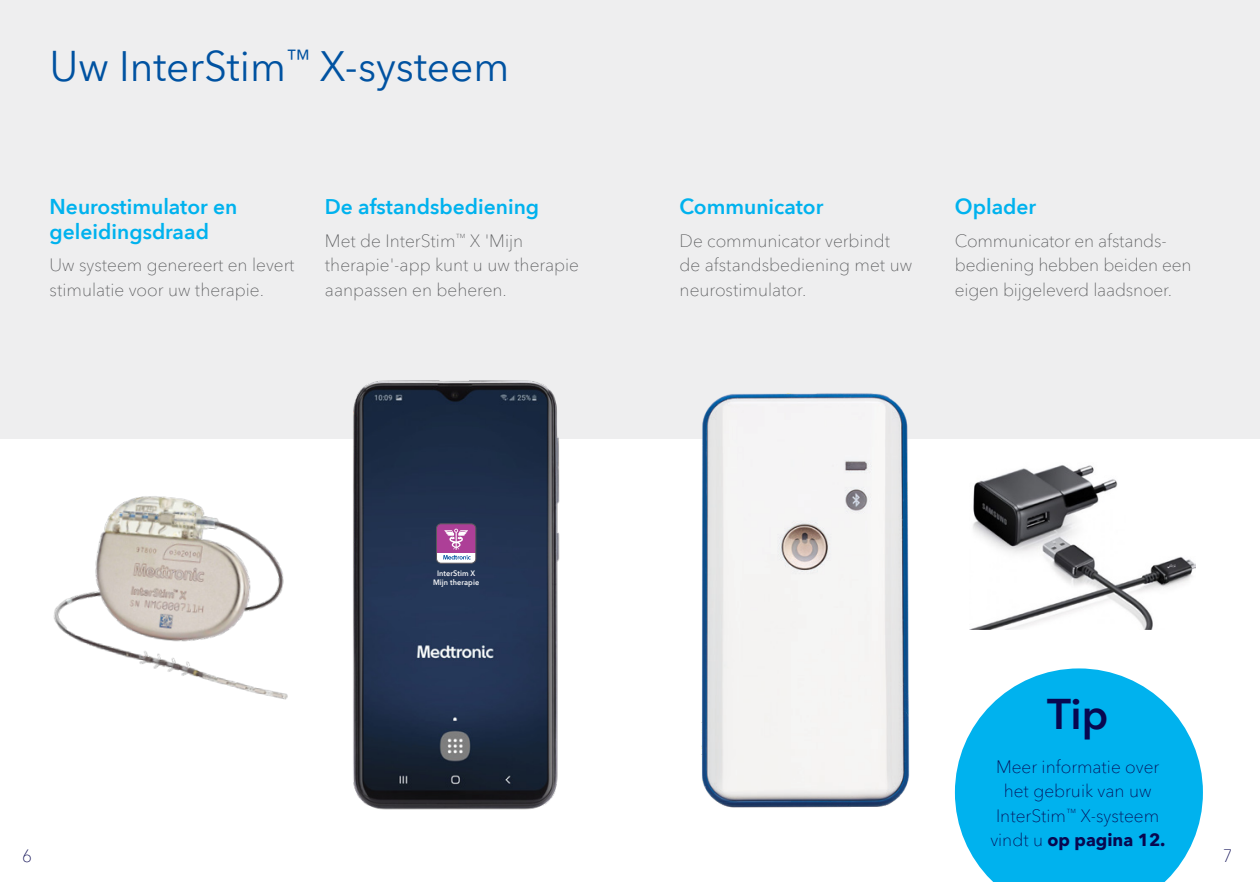
<style>
.page{position:relative;width:1260px;height:882px;background:#fff}
.page>*{position:absolute;margin:0;border:0;box-sizing:border-box;transform-origin:0 0}
.t1{font:42px "Avenir Next World";color:#0052a1}
.t2{font:600 42px "Avenir Next World";color:#080750}
.t3{font:600 21px/24.5px "Avenir Next World";color:#00b2ee}
.t4{font:100 17.5px/24.5px "Avenir Next World";color:#58595b}
.t5{font:100 17.5px/24.5px "Avenir Next World";color:#080750;text-align:center}
.t6{font:600 7.7px/9.3px "Avenir Next World";letter-spacing:.01em;color:#fff;text-align:center;scale:.96 1}
.s1{font-weight:700}
</style>
<div class="page">
<img style="left:970px;top:465px;width:226px;height:165px">
<div style="left:0;top:0;width:1260px;height:439px;background:#eeeeef"></div>
<img style="left:353px;top:380px;width:207px;height:430px">
<img style="left:53px;top:496px;width:235px;height:204px">
<svg style="left:955px;top:668px;width:248px;height:214px;fill:#00b2ee"></svg>
<img style="left:701px;top:393px;width:209px;height:415px">
<div style="left:437px;top:524px;width:39px;height:39px;background:#ad3f97;border-radius:5px"></div>
<div style="left:437px;top:554px;width:39px;height:9px;background:#fff"></div>
<div style="left:436px;top:524px;width:40px;height:39px;border:1px solid #58595b;border-radius:5px"></div>
<svg style="left:443px;top:529px;width:28px;height:31px"></svg>
<h1 class="t1" style="left:50px;top:33px;width:461px">Uw InterStim<sup>™</sup> X-systeem</h1>
<p class="t3" style="left:50px;top:195px;width:189px">Neurostimulator en geleidingsdraad</p>
<p class="t4" style="left:50px;top:253px;width:247px">Uw systeem genereert en levert stimulatie voor uw therapie.</p>
<p class="t3" style="left:325px;top:195px;width:216px">De afstandsbediening</p>
<p class="t4" style="left:325px;top:228px;width:256px">Met de InterStim<sup>™</sup> X 'Mijn therapie'-app kunt u uw therapie aanpassen en beheren.</p>
<p class="t3" style="left:680px;top:195px;width:145px">Communicator</p>
<p class="t4" style="left:680px;top:228px;width:234px">De communicator verbindt de afstandsbediening met uw neurostimulator.</p>
<p class="t3" style="left:955px;top:195px;width:83px">Oplader</p>
<p class="t4" style="left:955px;top:228px;width:238px">Communicator en afstands&shy;bediening hebben beiden een eigen bijgeleverd laadsnoer.</p>
<p class="t6" style="left:433px;top:569px;width:50px">InterStim X<br>Mijn therapie</p>
<h1 class="t2" style="left:1047px;top:690px;width:63px">Tip</h1>
<p class="t5" style="left:990px;top:754px;width:177px">Meer informatie over het gebruik van uw<br>InterStim<sup>™</sup> X-systeem vindt u <span class="s1">op pagina 12.</span></p>
<p class="t5" style="left:22px;top:843px;width:11px">6</p>
<p class="t5" style="left:1223px;top:843px;width:11px">7</p>
</div>
